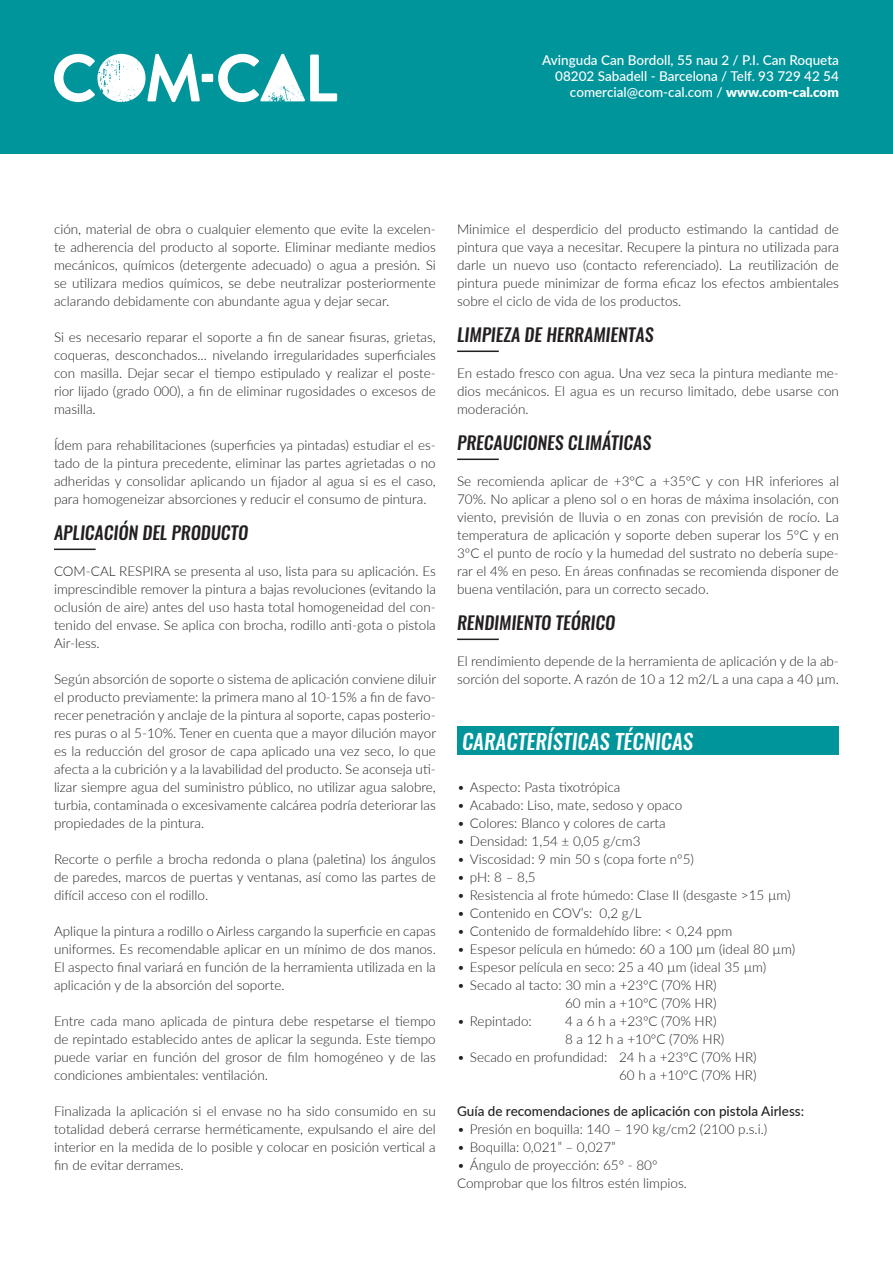
<style>
.page{position:relative;width:893px;height:1263px;background:#fff}
.page>*{position:absolute;margin:0;border:0;box-sizing:border-box;transform-origin:0 0}
.t1{font:italic 500 21px "Oswald";color:#fff}
.t2{font:italic 500 18px "Oswald";color:#231f20}
.t3{font:300 13.5px/18px "Lato";color:#231f20;text-align:justify}
.t4{font:300 13.5px/18px "Lato";color:#232322;text-align:right}
.t5{font:500 13.5px/16.2px "Lato";color:#fff;text-align:right}
.t6{font:500 13.5px "Lato";color:#232322}
.s1{font-weight:900}
</style>
<div class="page">
<hr style="left:54px;top:549px;width:42px;height:1px;background:#231f20">
<hr style="left:457px;top:351px;width:42px;height:1px;background:#231f20">
<hr style="left:457px;top:459px;width:42px;height:1px;background:#231f20">
<hr style="left:457px;top:639px;width:42px;height:1px;background:#231f20">
<div style="left:457px;top:727px;width:382px;height:28px;background:#00959b"></div>
<div style="left:0;top:0;width:893px;height:154px;background:#00959b"></div>
<div style="left:202px;top:74px;width:11px;height:8px;background:#fff"></div>
<svg style="left:218px;top:54px;width:119px;height:48px"></svg>
<svg style="left:54px;top:54px;width:146px;height:48px"></svg>
<p class="t5" style="left:542px;top:51px;width:298px">Avinguda Can Bordoll, 55 nau 2 / P.I. Can Roqueta<br>08202 Sabadell - Barcelona / Telf. 93 729 42 54 comercial@com-cal.com / <span class="s1">www.com-cal.com</span></p>
<p class="t3" style="left:54px;top:220px;width:383px">ción, material de obra o cualquier elemento que evite la excelen&shy;te adherencia del producto al soporte. Eliminar mediante medios mecánicos, químicos (detergente adecuado) o agua a presión. Si se utilizara medios químicos, se debe neutralizar posteriormente aclarando debidamente con abundante agua y dejar secar.</p>
<p class="t3" style="left:54px;top:328px;width:383px">Si es necesario reparar el soporte a fin de sanear fisuras, grietas, coqueras, desconchados... nivelando irregularidades superficiales con masilla. Dejar secar el tiempo estipulado y realizar el poste&shy;rior lijado (grado 000), a fin de eliminar rugosidades o excesos de masilla.</p>
<p class="t3" style="left:54px;top:436px;width:383px">Ídem para rehabilitaciones (superficies ya pintadas) estudiar el es&shy;tado de la pintura precedente, eliminar las partes agrietadas o no adheridas y consolidar aplicando un fijador al agua si es el caso, para homogeneizar absorciones y reducir el consumo de pintura.</p>
<h2 class="t2" style="left:54px;top:520px;width:196px">APLICACIÓN DEL PRODUCTO</h2>
<p class="t3" style="left:54px;top:562px;width:383px">COM-CAL RESPIRA se presenta al uso, lista para su aplicación. Es imprescindible remover la pintura a bajas revoluciones (evitando la oclusión de aire) antes del uso hasta total homogeneidad del con&shy;tenido del envase. Se aplica con brocha, rodillo anti-gota o pistola Air-less.</p>
<p class="t3" style="left:54px;top:670px;width:384px">Según absorción de soporte o sistema de aplicación conviene diluir el producto previamente: la primera mano al 10-15% a fin de favo&shy;recer penetración y anclaje de la pintura al soporte, capas posterio&shy;res puras o al 5-10%. Tener en cuenta que a mayor dilución mayor es la reducción del grosor de capa aplicado una vez seco, lo que afecta a la cubrición y a la lavabilidad del producto. Se aconseja uti&shy;lizar siempre agua del suministro público, no utilizar agua salobre, turbia, contaminada o excesivamente calcárea podría deteriorar las propiedades de la pintura.</p>
<p class="t3" style="left:54px;top:850px;width:383px">Recorte o perfile a brocha redonda o plana (paletina) los ángulos de paredes, marcos de puertas y ventanas, así como las partes de difícil acceso con el rodillo.</p>
<p class="t3" style="left:54px;top:922px;width:383px">Aplique la pintura a rodillo o Airless cargando la superficie en capas uniformes. Es recomendable aplicar en un mínimo de dos manos.<br>El aspecto final variará en función de la herramienta utilizada en la aplicación y de la absorción del soporte.</p>
<p class="t3" style="left:54px;top:1012px;width:383px">Entre cada mano aplicada de pintura debe respetarse el tiempo de repintado establecido antes de aplicar la segunda. Este tiempo puede variar en función del grosor de film homogéneo y de las condiciones ambientales: ventilación.</p>
<p class="t3" style="left:54px;top:1102px;width:383px">Finalizada la aplicación si el envase no ha sido consumido en su totalidad deberá cerrarse herméticamente, expulsando el aire del interior en la medida de lo posible y colocar en posición vertical a fin de evitar derrames.</p>
<p class="t3" style="left:457px;top:220px;width:383px">Minimice el desperdicio del producto estimando la cantidad de pintura que vaya a necesitar. Recupere la pintura no utilizada para darle un nuevo uso (contacto referenciado). La reutilización de pintura puede minimizar de forma eficaz los efectos ambientales sobre el ciclo de vida de los productos.</p>
<h2 class="t2" style="left:457px;top:322px;width:198px">LIMPIEZA DE HERRAMIENTAS</h2>
<p class="t3" style="left:457px;top:364px;width:383px">En estado fresco con agua. Una vez seca la pintura mediante me&shy;dios mecánicos. El agua es un recurso limitado, debe usarse con moderación.</p>
<h2 class="t2" style="left:457px;top:430px;width:196px">PRECAUCIONES CLIMÁTICAS</h2>
<p class="t3" style="left:457px;top:472px;width:383px">Se recomienda aplicar de +3°C a +35°C y con HR inferiores al 70%. No aplicar a pleno sol o en horas de máxima insolación, con viento, previsión de lluvia o en zonas con previsión de rocío. La temperatura de aplicación y soporte deben superar los 5ºC y en 3ºC el punto de rocío y la humedad del sustrato no debería supe&shy;rar el 4% en peso. En áreas confinadas se recomienda disponer de buena ventilación, para un correcto secado.</p>
<h2 class="t2" style="left:457px;top:610px;width:160px">RENDIMIENTO TEÓRICO</h2>
<p class="t3" style="left:457px;top:652px;width:383px">El rendimiento depende de la herramienta de aplicación y de la ab&shy;sorción del soporte. A razón de 10 a 12 m2/L a una capa a 40 µm.</p>
<h1 class="t1" style="left:462px;top:726px;width:233px">CARACTERÍSTICAS TÉCNICAS</h1>
<p class="t4" style="left:457px;top:778px;width:165px">• Aspecto: Pasta tixotrópica</p>
<p class="t4" style="left:457px;top:796px;width:227px">• Acabado: Liso, mate, sedoso y opaco</p>
<p class="t4" style="left:457px;top:814px;width:210px">• Colores: Blanco y colores de carta</p>
<p class="t4" style="left:457px;top:832px;width:185px">• Densidad: 1,54 ± 0,05 g/cm3</p>
<p class="t4" style="left:457px;top:850px;width:238px">• Viscosidad: 9 min 50 s (copa forte nº5)</p>
<p class="t4" style="left:457px;top:868px;width:80px">• pH: 8 – 8,5</p>
<p class="t4" style="left:457px;top:886px;width:335px">• Resistencia al frote húmedo: Clase II (desgaste &gt;15 µm)</p>
<p class="t4" style="left:457px;top:904px;width:186px">• Contenido en COV’s: 0,2 g/L</p>
<p class="t4" style="left:457px;top:922px;width:277px">• Contenido de formaldehído libre: &lt; 0,24 ppm</p>
<p class="t4" style="left:457px;top:940px;width:340px">• Espesor película en húmedo: 60 a 100 µm (ideal 80 µm)</p>
<p class="t4" style="left:457px;top:958px;width:311px">• Espesor película en seco: 25 a 40 µm (ideal 35 µm)</p>
<p class="t4" style="left:457px;top:976px;width:261px">• Secado al tacto: 30 min a +23ºC (70% HR)<br>60 min a +10ºC (70% HR)</p>
<p class="t4" style="left:457px;top:1012px;width:76px">• Repintado:</p>
<p class="t4" style="left:565px;top:1012px;width:161px;text-align:left">4 a 6 h a +23ºC (70% HR)<br>8 a 12 h a +10ºC (70% HR)</p>
<p class="t4" style="left:457px;top:1048px;width:301px">• Secado en profundidad: 24 h a +23°C (70% HR)<br>60 h a +10ºC (70% HR)</p>
<p class="t6" style="left:457px;top:1101px;width:348px">Guía de recomendaciones de aplicación con pistola Airless:</p>
<p class="t4" style="left:457px;top:1120px;width:312px">• Presión en boquilla: 140 – 190 kg/cm2 (2100 p.s.i.)</p>
<p class="t4" style="left:457px;top:1138px;width:160px">• Boquilla: 0,021” – 0,027”</p>
<p class="t4" style="left:457px;top:1156px;width:231px;text-align:left">• Ángulo de proyección: 65º - 80º<br>Comprobar que los filtros estén limpios.</p>
</div>
